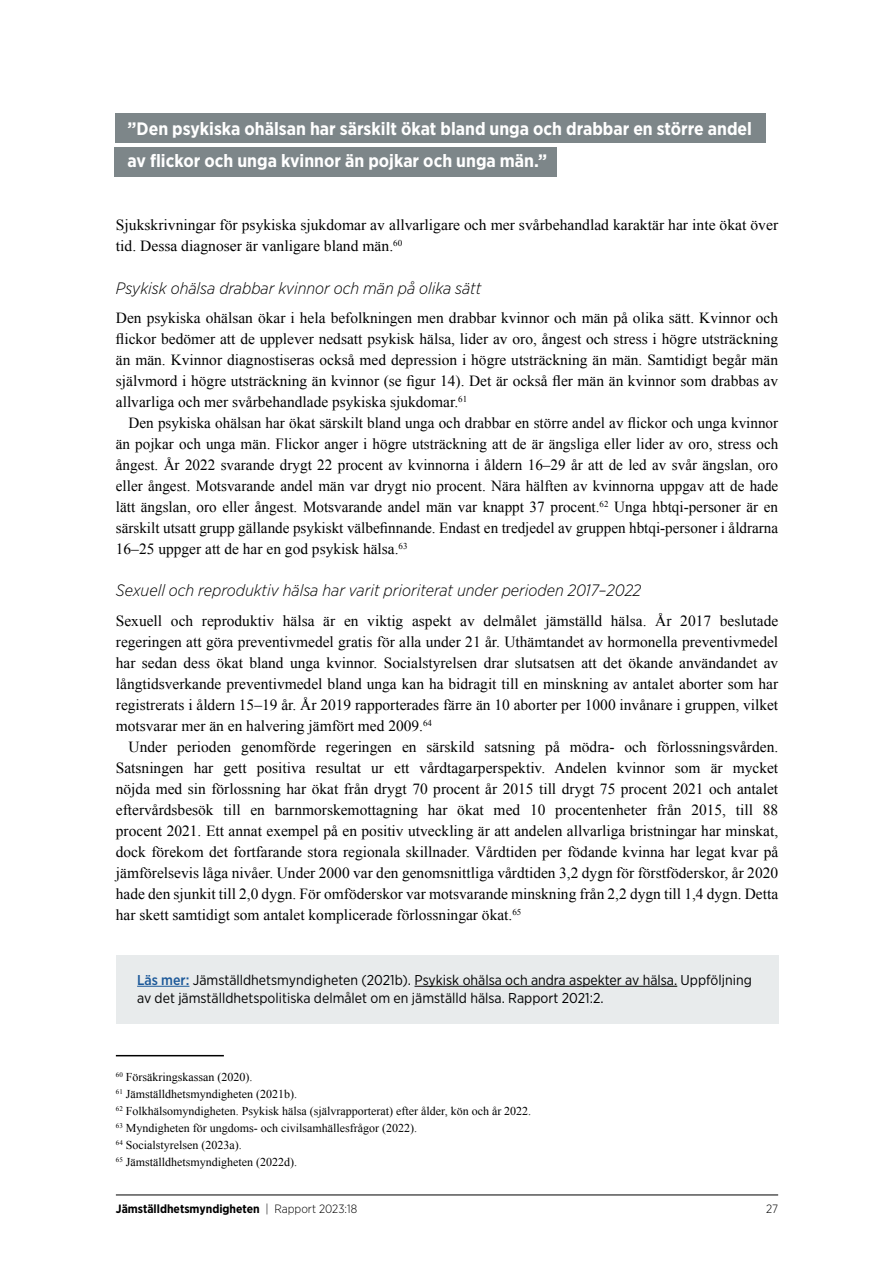
<style>
.page{position:relative;width:893px;height:1263px;background:#fff}
.page>*{position:absolute;margin:0;border:0;box-sizing:border-box;transform-origin:0 0}
.faktatext_liten{font:700 18px/32.2px "Gotham Narrow";color:#fff}
.Rubrik_3{font:italic 300 16.5px "Gotham Narrow";color:#000}
.Brödtext_times_med_indrag{font:15.45px/21px "Times New Roman";color:#000;text-align:justify}
.faktatext_liten-2{font:14.25px/18px "Gotham Narrow";color:#000}
.Fotnoter{font:12px "Times New Roman";color:#000}
.t1{font:700 12px "Gotham Narrow";color:#000}
.t2{font:300 12px "Gotham Narrow";color:#000}
.s1{font-weight:500;color:#1b5899}
.s2{font-weight:300}
</style>
<div class="page">
<hr style="left:116px;top:1195px;width:662px;height:1px;background:#000">
<div style="left:116px;top:956px;width:662px;height:68px;background:#e8ebec"></div>
<hr style="left:137px;top:986px;width:52px;height:1px;background:#1b5899">
<hr style="left:414px;top:986px;width:263px;height:1px;background:#000">
<hr style="left:116px;top:1055px;width:108px;height:1px;background:#000">
<div style="left:115px;top:114px;width:650px;height:29px;background:#7d8689"></div>
<div style="left:115px;top:147px;width:442px;height:30px;background:#7d8689"></div>
<p class="faktatext_liten" style="left:128px;top:112px;width:626px">”Den psykiska ohälsan har särskilt ökat bland unga och drabbar en större andel av flickor och unga kvinnor än pojkar och unga män.”</p>
<p class="Brödtext_times_med_indrag" style="left:116px;top:214px;width:664px">Sjukskrivningar för psykiska sjukdomar av allvarligare och mer svårbehandlad karaktär har inte ökat över tid. Dessa diagnoser är vanligare bland män.<sup>60</sup></p>
<h3 class="Rubrik_3" style="left:116px;top:278px;width:367px">Psykisk ohälsa drabbar kvinnor och män på olika sätt</h3>
<p class="Brödtext_times_med_indrag" style="left:116px;top:307px;width:664px">Den psykiska ohälsan ökar i hela befolkningen men drabbar kvinnor och män på olika sätt. Kvinnor och flickor bedömer att de upplever nedsatt psykisk hälsa, lider av oro, ångest och stress i högre utsträckning än män. Kvinnor diagnostiseras också med depression i högre utsträckning än män. Samtidigt begår män självmord i högre utsträckning än kvinnor (se figur 14). Det är också fler män än kvinnor som drabbas av allvarliga och mer svårbehandlade psykiska sjukdomar.<sup>61</sup></p>
<p class="Brödtext_times_med_indrag" style="left:116px;top:412px;width:664px;text-indent:13px">Den psykiska ohälsan har ökat särskilt bland unga och drabbar en större andel av flickor och unga kvinnor än pojkar och unga män. Flickor anger i högre utsträckning att de är ängsliga eller lider av oro, stress och ångest. År 2022 svarande drygt 22 procent av kvinnorna i åldern 16–29 år att de led av svår ängslan, oro eller ångest. Motsvarande andel män var drygt nio procent. Nära hälften av kvinnorna uppgav att de hade lätt ängslan, oro eller ångest. Motsvarande andel män var knappt 37 procent.<sup>62</sup> Unga hbtqi-personer är en särskilt utsatt grupp gällande psykiskt välbefinnande. Endast en tredjedel av gruppen hbtqi-personer i åldrarna 16–25 uppger att de har en god psykisk hälsa.<sup>63</sup></p>
<h3 class="Rubrik_3" style="left:116px;top:581px;width:527px">Sexuell och reproduktiv hälsa har varit prioriterat under perioden 2017–2022</h3>
<p class="Brödtext_times_med_indrag" style="left:116px;top:610px;width:664px">Sexuell och reproduktiv hälsa är en viktig aspekt av delmålet jämställd hälsa. År 2017 beslutade regeringen att göra preventivmedel gratis för alla under 21 år. Uthämtandet av hormonella preventivmedel har sedan dess ökat bland unga kvinnor. Socialstyrelsen drar slutsatsen att det ökande användandet av långtidsverkande preventivmedel bland unga kan ha bidragit till en minskning av antalet aborter som har registrerats i åldern 15–19 år. År 2019 rapporterades färre än 10 aborter per 1000 invånare i gruppen, vilket motsvarar mer än en halvering jämfört med 2009.<sup>64</sup></p>
<p class="Brödtext_times_med_indrag" style="left:116px;top:736px;width:664px;text-indent:13px">Under perioden genomförde regeringen en särskild satsning på mödra- och förlossningsvården.<br>Satsningen har gett positiva resultat ur ett vårdtagarperspektiv. Andelen kvinnor som är mycket nöjda med sin förlossning har ökat från drygt 70 procent år 2015 till drygt 75 procent 2021 och antalet eftervårdsbesök till en barnmorskemottagning har ökat med 10 procentenheter från 2015, till 88 procent 2021. Ett annat exempel på en positiv utveckling är att andelen allvarliga bristningar har minskat, dock förekom det fortfarande stora regionala skillnader. Vårdtiden per födande kvinna har legat kvar på jämförelsevis låga nivåer. Under 2000 var den genomsnittliga vårdtiden 3,2 dygn för förstföderskor, år 2020 hade den sjunkit till 2,0 dygn. För omföderskor var motsvarande minskning från 2,2 dygn till 1,4 dygn. Detta har skett samtidigt som antalet komplicerade förlossningar ökat.<sup>65</sup></p>
<p class="faktatext_liten-2" style="left:137px;top:970px;width:616px"><span class="s1">Läs mer:</span> Jämställdhetsmyndigheten (2021b). Psykisk ohälsa och andra aspekter av hälsa. Uppföljning av det jämställdhetspolitiska delmålet om en jämställd hälsa. Rapport 2021:2.</p>
<p class="Fotnoter" style="left:116px;top:1069px;width:138px"><sup>60</sup> Försäkringskassan (2020).</p>
<p class="Fotnoter" style="left:116px;top:1086px;width:183px"><sup>61</sup> Jämställdhetsmyndigheten (2021b).</p>
<p class="Fotnoter" style="left:116px;top:1103px;width:417px"><sup>62</sup> Folkhälsomyndigheten. Psykisk hälsa (självrapporterat) efter ålder, kön och år 2022.</p>
<p class="Fotnoter" style="left:116px;top:1120px;width:303px"><sup>63</sup> Myndigheten för ungdoms- och civilsamhällesfrågor (2022).</p>
<p class="Fotnoter" style="left:116px;top:1137px;width:127px"><sup>64</sup> Socialstyrelsen (2023a).</p>
<p class="Fotnoter" style="left:116px;top:1154px;width:183px"><sup>65</sup> Jämställdhetsmyndigheten (2022d).</p>
<p class="t1" style="left:116px;top:1201px;width:243px">Jämställdhetsmyndigheten <span class="s2">| Rapport 2023:18</span></p>
<p class="t2" style="left:766px;top:1201px;width:14px">27</p>
</div>
